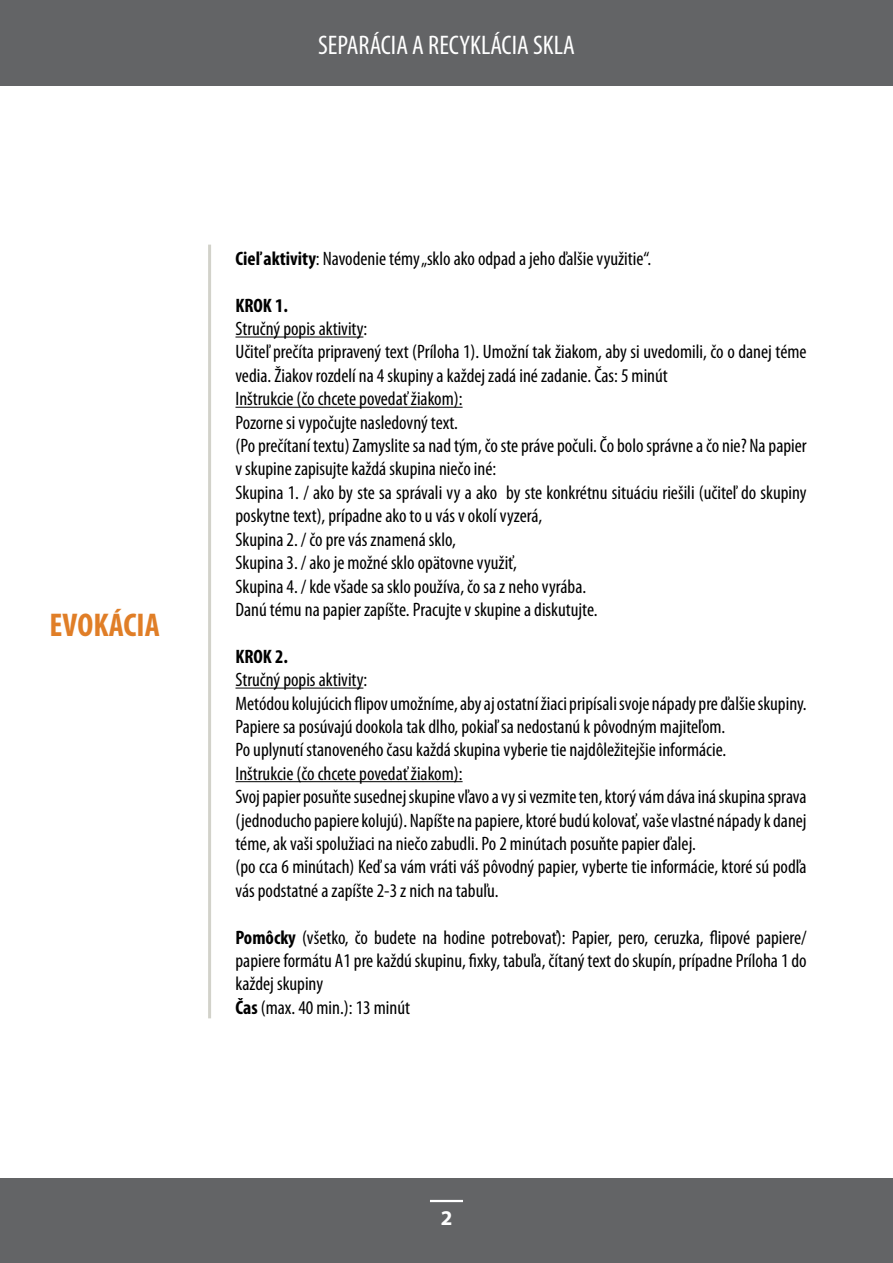
<style>
.page{position:relative;width:893px;height:1263px;background:#fff}
.page>*{position:absolute;margin:0;border:0;box-sizing:border-box;transform-origin:0 0}
.t1{font:700 condensed 33px "Myriad Pro";color:#e07e27}
.t2{font:condensed 27px "Myriad Pro";color:#fff}
.t3{font:700 21px "Myriad Pro";color:#fff}
.t4{font:condensed 19.5px/23.4px "Myriad Pro";color:#000}
.t5{font:700 condensed 19.5px "Myriad Pro";color:#000}
.s1{font-weight:700}
</style>
<div class="page">
<div style="left:0;top:0;width:893px;height:85px;background:#636466"></div>
<div style="left:0;top:1178px;width:893px;height:85px;background:#636466"></div>
<hr style="left:430px;top:1200px;width:33px;height:2px;background:#fff">
<hr style="left:235px;top:336px;width:128px;height:1px;background:#000">
<hr style="left:235px;top:407px;width:228px;height:1px;background:#000">
<hr style="left:235px;top:687px;width:128px;height:1px;background:#000">
<hr style="left:235px;top:781px;width:228px;height:1px;background:#000">
<hr style="left:208px;top:245px;width:3px;height:773px;background:#d2d2ca">
<h2 class="t2" style="left:318px;top:29px;width:258px">SEPARÁCIA A RECYKLÁCIA SKLA</h2>
<h1 class="t1" style="left:50px;top:604px;width:112px">EVOKÁCIA</h1>
<p class="t4" style="left:235px;top:246px;width:417px"><span class="s1">Cieľ aktivity</span>: Navodenie témy „sklo ako odpad a jeho ďalšie využitie“.</p>
<p class="t5" style="left:235px;top:293px;width:54px">KROK 1.</p>
<p class="t4" style="left:235px;top:317px;width:573px">Stručný popis aktivity:<br>Učiteľ prečíta pripravený text (Príloha 1). Umožní tak žiakom, aby si uvedomili, čo o danej téme vedia. Žiakov rozdelí na 4 skupiny a každej zadá iné zadanie. Čas: 5 minút<br>Inštrukcie (čo chcete povedať žiakom):<br>Pozorne si vypočujte nasledovný text.<br>(Po prečítaní textu) Zamyslite sa nad tým, čo ste práve počuli. Čo bolo správne a čo nie? Na papier v skupine zapisujte každá skupina niečo iné:<br>Skupina 1. / ako by ste sa správali vy a ako by ste konkrétnu situáciu riešili (učiteľ do skupiny poskytne text), prípadne ako to u vás v okolí vyzerá,<br>Skupina 2. / čo pre vás znamená sklo,<br>Skupina 3. / ako je možné sklo opätovne využiť,<br>Skupina 4. / kde všade sa sklo používa, čo sa z neho vyrába.<br>Danú tému na papier zapíšte. Pracujte v skupine a diskutujte.</p>
<p class="t5" style="left:235px;top:644px;width:54px">KROK 2.</p>
<p class="t4" style="left:235px;top:668px;width:573px">Stručný popis aktivity:<br>Metódou kolujúcich flipov umožníme, aby aj ostatní žiaci pripísali svoje nápady pre ďalšie skupiny.<br>Papiere sa posúvajú dookola tak dlho, pokiaľ sa nedostanú k pôvodným majiteľom.<br>Po uplynutí stanoveného času každá skupina vyberie tie najdôležitejšie informácie.<br>Inštrukcie (čo chcete povedať žiakom):<br>Svoj papier posuňte susednej skupine vľavo a vy si vezmite ten, ktorý vám dáva iná skupina sprava (jednoducho papiere kolujú). Napíšte na papiere, ktoré budú kolovať, vaše vlastné nápady k danej téme, ak vaši spolužiaci na niečo zabudli. Po 2 minútach posuňte papier ďalej.<br>(po cca 6 minútach) Keď sa vám vráti váš pôvodný papier, vyberte tie informácie, ktoré sú podľa vás podstatné a zapíšte 2-3 z nich na tabuľu.</p>
<p class="t4" style="left:235px;top:925px;width:573px"><span class="s1">Pomôcky</span> (všetko, čo budete na hodine potrebovať): Papier, pero, ceruzka, flipové papiere/ papiere formátu A1 pre každú skupinu, fixky, tabuľa, čítaný text do skupín, prípadne Príloha 1 do každej skupiny<br><span class="s1">Čas</span> (max. 40 min.): 13 minút</p>
<p class="t3" style="left:441px;top:1204px;width:13px">2</p>
</div>
